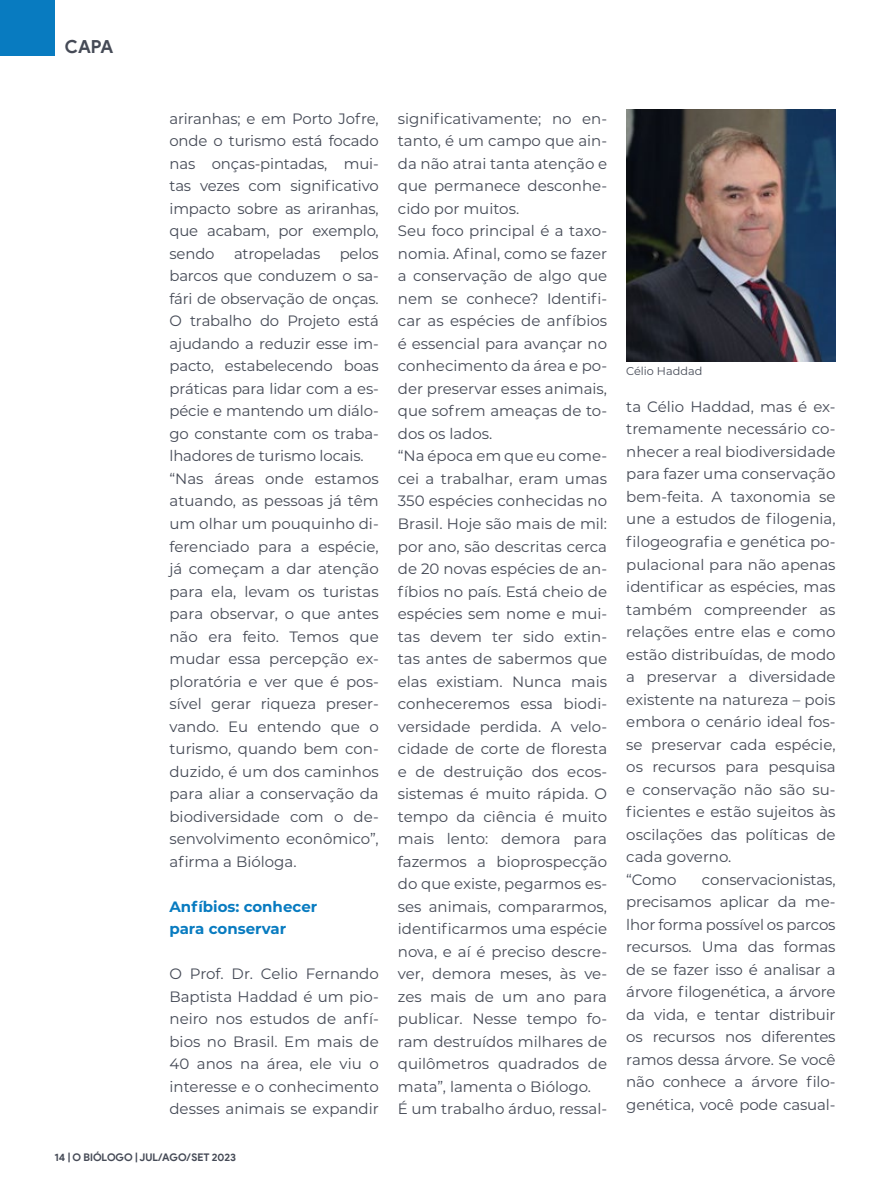
<style>
.page{position:relative;width:893px;height:1191px;background:#fff}
.page>*{position:absolute;margin:0;border:0;box-sizing:border-box;transform-origin:0 0}
.t1{font:700 18px "Product Sans";color:#454a56}
.t2{font:15px/22.5px "Montserrat";color:#454a56;text-align:justify}
.t3{font:700 15px/22.5px "Montserrat";color:#087bc0}
.t4{font:11.25px "Montserrat";color:#454a56}
.t5{font:700 10.5px "Product Sans";color:#454a56}
</style>
<div class="page">
<hr style="left:892px;top:0;width:1px;height:1191px;background:#e3e3e3">
<div style="left:0;top:0;width:55px;height:55px;background:#087bc0"></div>
<img style="left:626px;top:109px;width:210px;height:252px">
<p class="t1" style="left:65px;top:36px;width:50px">CAPA</p>
<p class="t2" style="left:169px;top:107px;width:211px">ariranhas; e em Porto Jofre, onde o turismo está focado nas onças-pintadas, mui&shy;tas vezes com significativo impacto sobre as ariranhas, que acabam, por exemplo, sendo</p>
<p class="t2" style="left:169px;top:242px;width:211px;text-align:left;text-indent:170px">pelos barcos que conduzem o sa&shy;fári de observação de onças.<br>O trabalho do Projeto está ajudando a reduzir esse im&shy;pacto, estabelecendo boas práticas para lidar com a es&shy;pécie e mantendo um diálo&shy;go constante com os traba&shy;lhadores de turismo locais. “Nas áreas onde estamos atuando, as pessoas já têm um olhar um pouquinho di&shy;ferenciado para a espécie, já começam a dar atenção para ela, levam os turistas para observar, o que antes não era feito. Temos que mudar essa percepção ex&shy;ploratória e ver que é pos&shy;sível gerar riqueza preser&shy;vando. Eu entendo que o turismo, quando bem con&shy;duzido, é um dos caminhos para aliar a conservação da biodiversidade com o de&shy;senvolvimento econômico”, afirma a Bióloga.</p>
<p class="t3" style="left:169px;top:894px;width:149px">Anfíbios: conhecer para conservar</p>
<p class="t2" style="left:169px;top:962px;width:211px">O Prof. Dr. Celio Fernando Baptista Haddad é um pio&shy;neiro nos estudos de anfí&shy;bios no Brasil. Em mais de 40 anos na área, ele viu o interesse e o conhecimento desses animais se expandir</p>
<p class="t2" style="left:234px;top:242px;width:88px">atropeladas</p>
<p class="t5" style="left:55px;top:1150px;width:183px">14 | O BIÓLOGO | JUL/AGO/SET 2023</p>
<p class="t2" style="left:398px;top:107px;width:211px;text-align:left">significativamente; no en&shy;tanto, é um campo que ain&shy;da não atrai tanta atenção e que permanece desconhe&shy;cido por muitos.<br>Seu foco principal é a taxo&shy;nomia. Afinal, como se fazer a conservação de algo que nem se conhece? Identifi&shy;car as espécies de anfíbios é essencial para avançar no conhecimento da área e po&shy;der preservar esses animais, que sofrem ameaças de to&shy;dos os lados.<br>“Na época em que eu come&shy;cei a trabalhar, eram umas<br>350 espécies conhecidas no<br>Brasil. Hoje são mais de mil: por ano, são descritas cerca de 20 novas espécies de an&shy;fíbios no país. Está cheio de espécies sem nome e mui&shy;tas devem ter sido extin&shy;tas antes de sabermos que elas existiam. Nunca mais conheceremos essa biodi&shy;versidade perdida. A velo&shy;cidade de corte de floresta e de destruição dos ecos&shy;sistemas é muito rápida. O tempo da ciência é muito mais lento: demora para fazermos a bioprospecção do que existe, pegarmos es&shy;ses animais, compararmos, identificarmos uma espécie nova, e aí é preciso descre&shy;ver, demora meses, às ve&shy;zes mais de um ano para publicar. Nesse tempo fo&shy;ram destruídos milhares de quilômetros quadrados de mata”, lamenta o Biólogo.<br>É um trabalho árduo, ressal-</p>
<p class="t4" style="left:626px;top:364px;width:78px">Célio Haddad</p>
<p class="t2" style="left:626px;top:395px;width:211px;text-align:left">ta Célio Haddad, mas é ex&shy;tremamente necessário co&shy;nhecer a real biodiversidade para fazer uma conservação bem-feita. A taxonomia se une a estudos de filogenia, filogeografia e genética po&shy;pulacional para não apenas identificar as espécies, mas também compreender as relações entre elas e como estão distribuídas, de modo a preservar a diversidade existente na natureza – pois embora o cenário ideal fos&shy;se preservar cada espécie, os recursos para pesquisa e conservação não são su&shy;ficientes e estão sujeitos às oscilações das políticas de cada governo.<br>“Como</p>
<p class="t2" style="left:626px;top:867px;width:211px;text-indent:76px">conservacionistas, precisamos aplicar da me&shy;lhor forma possível os parcos recursos. Uma das formas de se fazer isso é analisar a árvore filogenética, a árvore da vida, e tentar distribuir os recursos nos diferentes ramos dessa árvore. Se você não conhece a árvore filo&shy;genética, você pode casual-</p>
</div>
